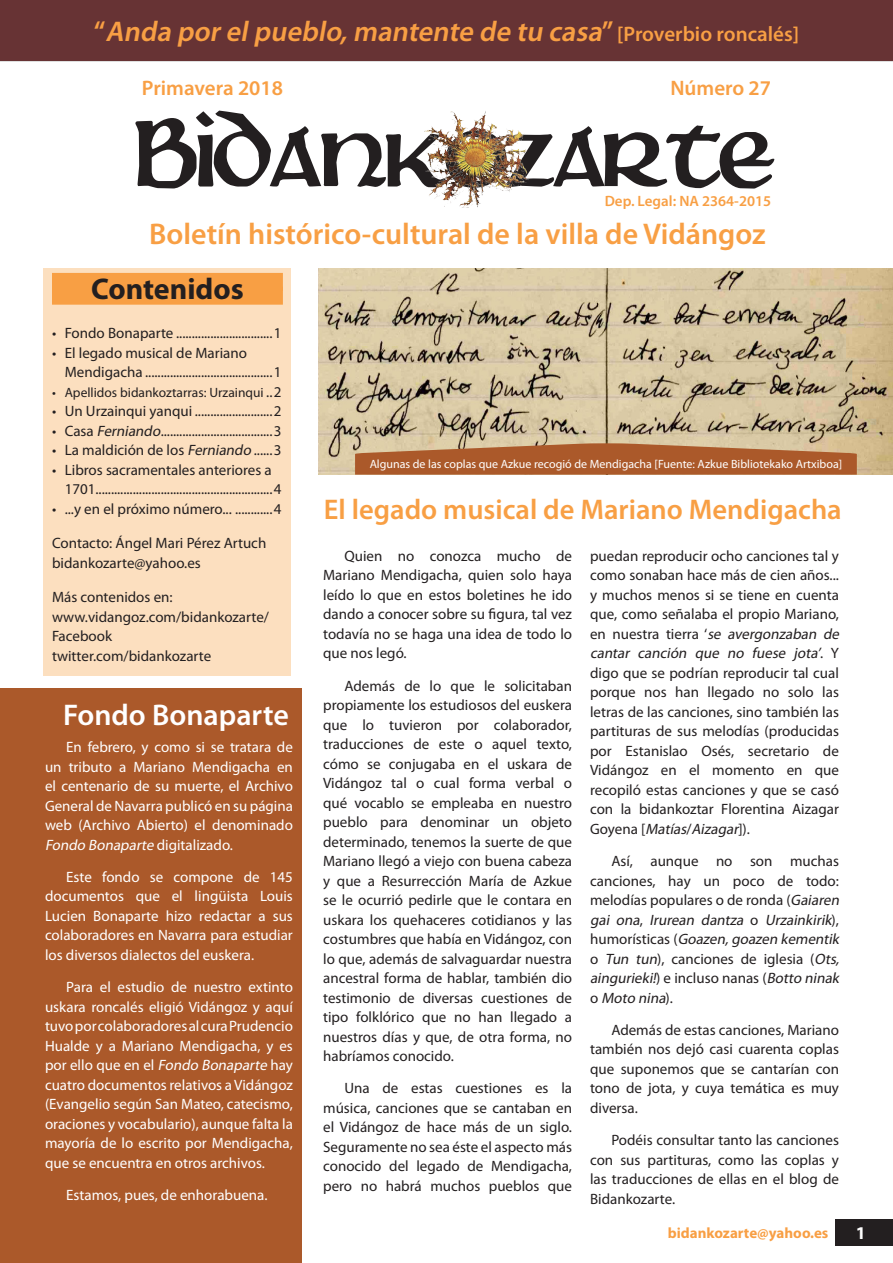
<style>
.page{position:relative;width:893px;height:1263px;background:#fff}
.page>*{position:absolute;margin:0;border:0;box-sizing:border-box;transform-origin:0 0}
.t1{font:114px "Martel";letter-spacing:-.03em;color:#231f20}
.Tagline{font:600 30px "Myriad Pro";color:#f89f44}
.Head_2_reverse{font:600 30px "Myriad Pro";color:#fff}
.Body{font:700 30px "Myriad Pro";color:#231f20}
.News_title_flash{font:italic 600 28.5px "Myriad Pro";color:#f89f44}
.Head_1{font:600 28.5px "Myriad Pro";color:#f89f44}
.t2{font:600 21px "Myriad Pro";color:#f89f44}
.t3{font:700 18px "Myriad Pro";color:#fff}
.Body-2{font:15px/19.5px "Myriad Pro";color:#231f20;text-align:justify}
.Body-3{font:15px/19.5px "Myriad Pro";color:#fff;text-align:justify}
.TOC_bullets{font:15px "Myriad Pro";color:#231f20}
.t4{font:700 15px "Myriad Pro";color:#f89f44}
.t5{font:600 15px "Myriad Pro";color:#f89f44}
.t6{font:13.5px "Myriad Pro";color:#231f20}
.t7{font:12px "Myriad Pro";color:#fff}
.s1{font-style:normal}
.s2{font-style:normal;font-size:21px}
.s3{font-size:15px}
.s4{font-style:italic}
</style>
<div class="page">
<img style="left:319px;top:268px;width:574px;height:207px">
<div style="left:0;top:689px;width:302px;height:574px;background:#ab592a"></div>
<div style="left:44px;top:268px;width:247px;height:408px;background:#fcdfbf"></div>
<div style="left:52px;top:273px;width:231px;height:18px;background:#f89f44"></div>
<div style="left:52px;top:287px;width:231px;height:18px;background:#f89f44"></div>
<div style="left:0;top:0;width:893px;height:61px;background:#673334"></div>
<div style="left:835px;top:1219px;width:58px;height:26px;background:#231f20"></div>
<img style="left:424px;top:111px;width:105px;height:97px">
<svg style="left:355px;top:443px;width:502px;height:32px;background:#b26b3e"></svg>
<p class="News_title_flash" style="left:94px;top:13px;width:707px"><span class="s1">“</span> Anda porelpueblo,mantente de tu casa<span class="s1">”</span> <span class="s2">[ P r ove r b i o r o n c a l é s ]</span></p>
<p class="t2" style="left:142px;top:74px;width:143px">Primavera 2018</p>
<p class="t2" style="left:670px;top:74px;width:102px">Número 27</p>
<p class="t1" style="left:135px;top:94px;width:642px">Bidankozarte</p>
<p class="t5" style="left:605px;top:192px;width:168px">Dep. Legal: NA 2364-2015</p>
<p class="Tagline" style="left:149px;top:215px;width:618px">Boletín histórico-cultural de la villa de Vidángoz</p>
<p class="Body" style="left:91px;top:270px;width:154px">Contenidos</p>
<p class="Body-2" style="left:52px;top:323px;width:231px">• Fondo Bonaparte ...............................1</p>
<p class="Body-2" style="left:65px;top:343px;width:218px;text-indent:-13px">• El legado musical de Mariano<br>Mendigacha .........................................1</p>
<p class="t6" style="left:52px;top:384px;width:231px">• Apellidos bidankoztarras: Urzainqui <span class="s3">..2</span></p>
<p class="Body-2" style="left:52px;top:401px;width:231px">• Un Urzainqui yanqui .........................2</p>
<p class="Body-2" style="left:52px;top:421px;width:231px">• Casa <span class="s4">Ferniando</span>....................................3</p>
<p class="Body-2" style="left:52px;top:440px;width:231px">• La maldición de los <span class="s4">Ferniando</span>......3</p>
<p class="Body-2" style="left:65px;top:460px;width:218px;text-indent:-13px">• Libros sacramentales anteriores a<br>1701.........................................................4</p>
<p class="Body-2" style="left:52px;top:499px;width:231px">• ...y en el próximo número... ............4</p>
<p class="TOC_bullets" style="left:52px;top:534px;width:216px">Contacto: Ángel Mari Pérez Artuch</p>
<p class="TOC_bullets" style="left:52px;top:554px;width:150px">bidankozarte@yahoo.es</p>
<p class="TOC_bullets" style="left:52px;top:588px;width:122px">Más contenidos en:</p>
<p class="TOC_bullets" style="left:52px;top:608px;width:218px">www.vidangoz.com/bidankozarte/</p>
<p class="TOC_bullets" style="left:52px;top:627px;width:62px">Facebook</p>
<p class="TOC_bullets" style="left:52px;top:647px;width:161px">twitter.com/bidankozarte</p>
<p class="Head_2_reverse" style="left:63px;top:696px;width:227px">Fondo Bonaparte</p>
<p class="Body-3" style="left:45px;top:737px;width:249px;text-indent:21px">En febrero, y como si se tratara de un tributo a Mariano Mendigacha en el centenario de su muerte, el Archivo General de Navarra publicó en su página web (Archivo Abierto) el denominado <span class="s4">Fondo Bonaparte</span> digitalizado.</p>
<p class="Body-3" style="left:45px;top:867px;width:249px;text-indent:21px">Este fondo se compone de 145 documentos que el lingüista Louis Lucien Bonaparte hizo redactar a sus colaboradores en Navarra para estudiar los diversos dialectos del euskera.</p>
<p class="Body-3" style="left:45px;top:977px;width:249px;text-indent:21px">Para el estudio de nuestro extinto uskara roncalés eligió Vidángoz y aquí tuvo por colaboradores al cura Prudencio Hualde y a Mariano Mendigacha, y es p o r e l l o q u e e n e l <span class="s4">Fondo Bonaparte</span> h ay cuatro documentos relativos a Vidángoz (Evangelio según San Mateo, catecismo, oraciones y vocabulario), aunque falta la mayoría de lo escrito por Mendigacha, que se encuentra en otros archivos.</p>
<p class="Body-3" style="left:66px;top:1185px;width:203px">Estamos, pues, de enhorabuena.</p>
<p class="t7" style="left:370px;top:456px;width:474px">Algunas de las coplas que Azkue recogió de Mendigacha [Fuente: Azkue Bibliotekako Artxiboa]</p>
<p class="Head_1" style="left:324px;top:491px;width:519px">El legado musical de Mariano Mendigacha</p>
<p class="Body-2" style="left:323px;top:546px;width:250px;text-indent:21px">Quien no conozca mucho de Mariano Mendigacha, quien solo haya leído lo que en estos boletines he ido dando a conocer sobre su figura, tal vez todavía no se haga una idea de todo lo que nos legó.</p>
<p class="Body-2" style="left:323px;top:676px;width:250px;text-indent:21px">Además de lo que le solicitaban propiamente los estudiosos del euskera que lo tuvieron por colaborador, traducciones de este o aquel texto, cómo se conjugaba en el uskara de Vidángoz tal o cual forma verbal o qué vocablo se empleaba en nuestro pueblo para denominar un objeto determinado, tenemos la suerte de que Mariano llegó a viejo con buena cabeza y que a Resurrección María de Azkue se le ocurrió pedirle que le contara en uskara los quehaceres cotidianos y las costumbres que había en Vidángoz, con lo que, además de salvaguardar nuestra ancestral forma de hablar, también dio testimonio de diversas cuestiones de tipo folklórico que no han llegado a nuestros días y que, de otra forma, no habríamos conocido.</p>
<p class="Body-2" style="left:323px;top:1078px;width:250px;text-indent:21px">Una de estas cuestiones es la música, canciones que se cantaban en el Vidángoz de hace más de un siglo.<br>Seguramente no sea éste el aspecto más conocido del legado de Mendigacha, pero no habrá muchos pueblos que</p>
<p class="Body-2" style="left:590px;top:546px;width:254px;text-align:left">puedan reproducir ocho canciones tal y como sonaban hace más de cien años... y muchos menos si se tiene en cuenta que, como señalaba el propio Mariano, en nuestra tierra ‘<span class="s4">se avergonzaban de cantar canción que no fuese jota’</span>. Y digo que se podrían reproducir tal cual porque nos han llegado no solo las letras de las canciones, sino también las partituras de sus melodías (producidas por Estanislao Osés, secretario de Vidángoz en el momento en que recopiló estas canciones y que se casó con la bidankoztar Florentina Aizagar G oye n a [ <span class="s4">Matías</span>/<span class="s4">Aizagar</span>] ) .</p>
<p class="Body-2" style="left:590px;top:851px;width:254px;text-align:left;text-indent:21px">Así, aunque no son muchas canciones, hay un poco de todo: melodías populares o de ronda (<span class="s4">Gaiaren gai ona</span>, <span class="s4">Irurean dantza</span> o <span class="s4">Urzainkirik</span>) , h u m o r ís t i c a s ( <span class="s4">Goazen,goazen kementik </span>o <span class="s4">Tun tun</span>), canciones de iglesia (<span class="s4">Ots, aingurieki!</span>) e i n c l u s o n a n a s ( <span class="s4">Botto ninak </span>o <span class="s4">Moto nina</span>) .</p>
<p class="Body-2" style="left:590px;top:1020px;width:250px;text-indent:21px">Además de estas canciones, Mariano también nos dejó casi cuarenta coplas que suponemos que se cantarían con tono de jota, y cuya temática es muy diversa.</p>
<p class="Body-2" style="left:590px;top:1130px;width:250px;text-indent:21px">Podéis consultar tanto las canciones con sus partituras, como las coplas y las traducciones de ellas en el blog de Bidankozarte.</p>
<p class="t4" style="left:668px;top:1223px;width:162px">bidankozarte@yahoo.es</p>
<p class="t3" style="left:856px;top:1221px;width:11px">1</p>
</div>
